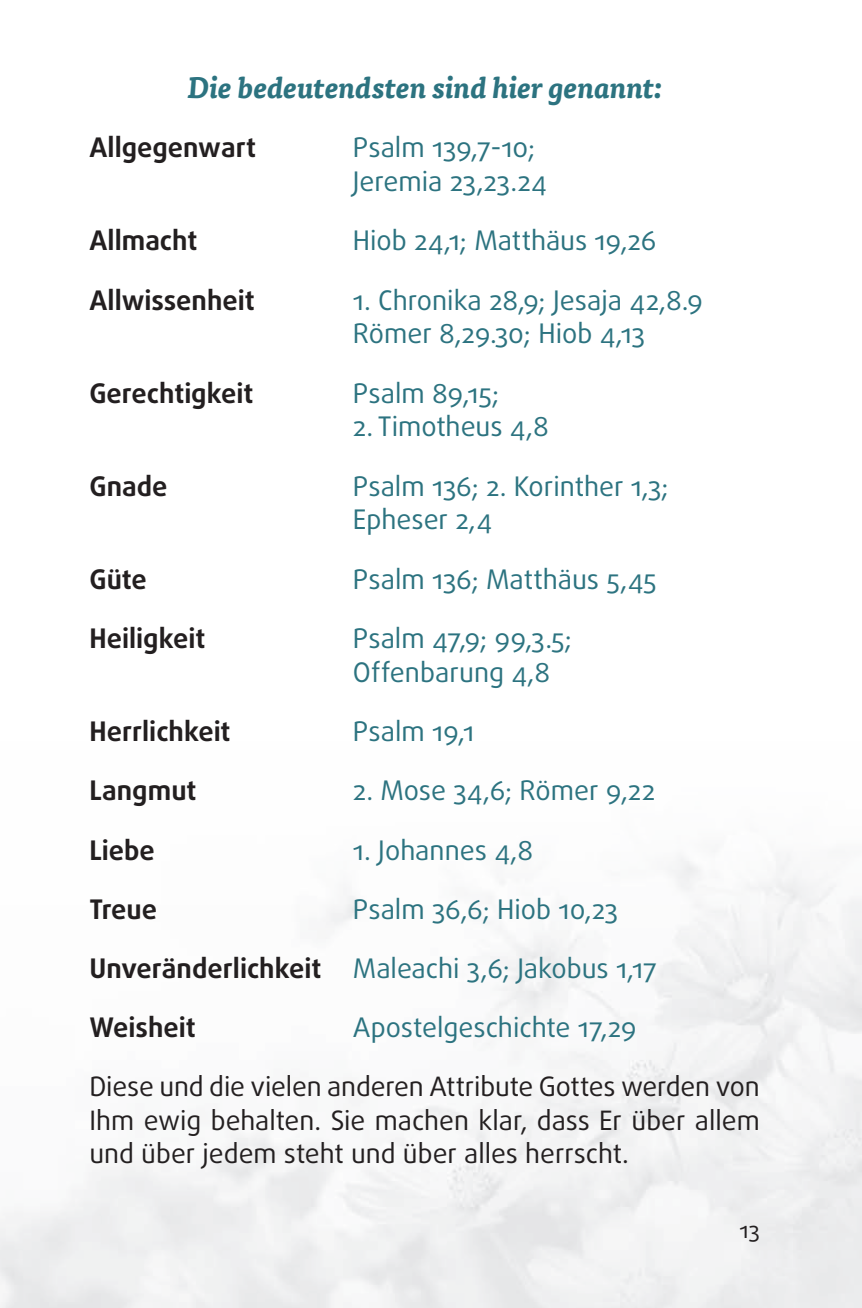
<style>
.page{position:relative;width:862px;height:1308px;background:#fff}
.page>*{position:absolute;margin:0;border:0;box-sizing:border-box;transform-origin:0 0}
.t1{font:italic 700 29.25px "Tisa Pro";color:#2c7380}
.t2{font:27px/33.8px "Daxline Pro";color:#2c7380}
.t3{font:700 27px "Daxline Pro";color:#231f20}
.t4{font:26.78px/33.5px "Daxline Pro";color:#231f20;text-align:justify}
.t5{font:22.5px "Daxline Pro";color:#231f20}
.s1{font-weight:700;color:#231f20}
</style>
<div class="page">
<p class="t1" style="left:187px;top:64px;width:475px">Die bedeutendsten sind hier genannt:</p>
<p class="t3" style="left:89px;top:129px;width:168px">Allgegenwart</p>
<p class="t2" style="left:353px;top:131px;width:195px">Psalm 139,7-10;<br>Jeremia 23,23.24</p>
<p class="t3" style="left:89px;top:223px;width:109px">Allmacht</p>
<p class="t2" style="left:353px;top:224px;width:305px">Hiob 24,1; Matthäus 19,26</p>
<p class="t3" style="left:89px;top:282px;width:167px">Allwissenheit</p>
<p class="t2" style="left:353px;top:283px;width:351px">1. Chronika 28,9; Jesaja 42,8.9<br>Römer 8,29.30; Hiob 4,13</p>
<p class="t3" style="left:89px;top:375px;width:165px">Gerechtigkeit</p>
<p class="t2" style="left:353px;top:376px;width:148px">Psalm 89,15;</p>
<p class="t2" style="left:353px;top:410px;width:197px">2. Timotheus 4,8</p>
<p class="t3" style="left:89px;top:468px;width:80px">Gnade</p>
<p class="t2" style="left:353px;top:469px;width:317px">Psalm 136; 2. Korinther 1,3;<br>Epheser 2,4</p>
<p class="t3" style="left:89px;top:561px;width:59px">Güte</p>
<p class="t2" style="left:353px;top:562px;width:305px">Psalm 136; Matthäus 5,45</p>
<p class="t3" style="left:89px;top:620px;width:117px">Heiligkeit</p>
<p class="t2" style="left:353px;top:621px;width:220px">Psalm 47,9; 99,3.5;<br>Offenbarung 4,8</p>
<p class="t3" style="left:89px;top:713px;width:143px">Herrlichkeit</p>
<p class="t2" style="left:353px;top:714px;width:123px">Psalm 19,1</p>
<p class="t3" style="left:89px;top:772px;width:109px">Langmut</p>
<p class="t2" style="left:353px;top:774px;width:304px">2. Mose 34,6; Römer 9,22</p>
<p class="t3" style="left:89px;top:832px;width:67px">Liebe</p>
<p class="t2" style="left:353px;top:833px;width:182px">1. Johannes 4,8</p>
<p class="t3" style="left:89px;top:891px;width:69px">Treue</p>
<p class="t2" style="left:89px;top:880px;width:569px;line-height:59.2px;text-indent:263px">Psalm 36,6; Hiob 10,23<br><span class="s1">Unveränderlichkeit</span> Maleachi 3,6; Jakobus 1,17<br><span class="s1">Weisheit</span></p>
<p class="t2" style="left:353px;top:1011px;width:285px">Apostelgeschichte 17,29</p>
<p class="t4" style="left:89px;top:1070px;width:671px">Diese und die vielen anderen Attribute Gottes werden von Ihm ewig behalten. Sie machen klar, dass Er über allem und über jedem steht und über alles herrscht.</p>
<p class="t5" style="left:739px;top:1214px;width:22px">13</p>
</div>
